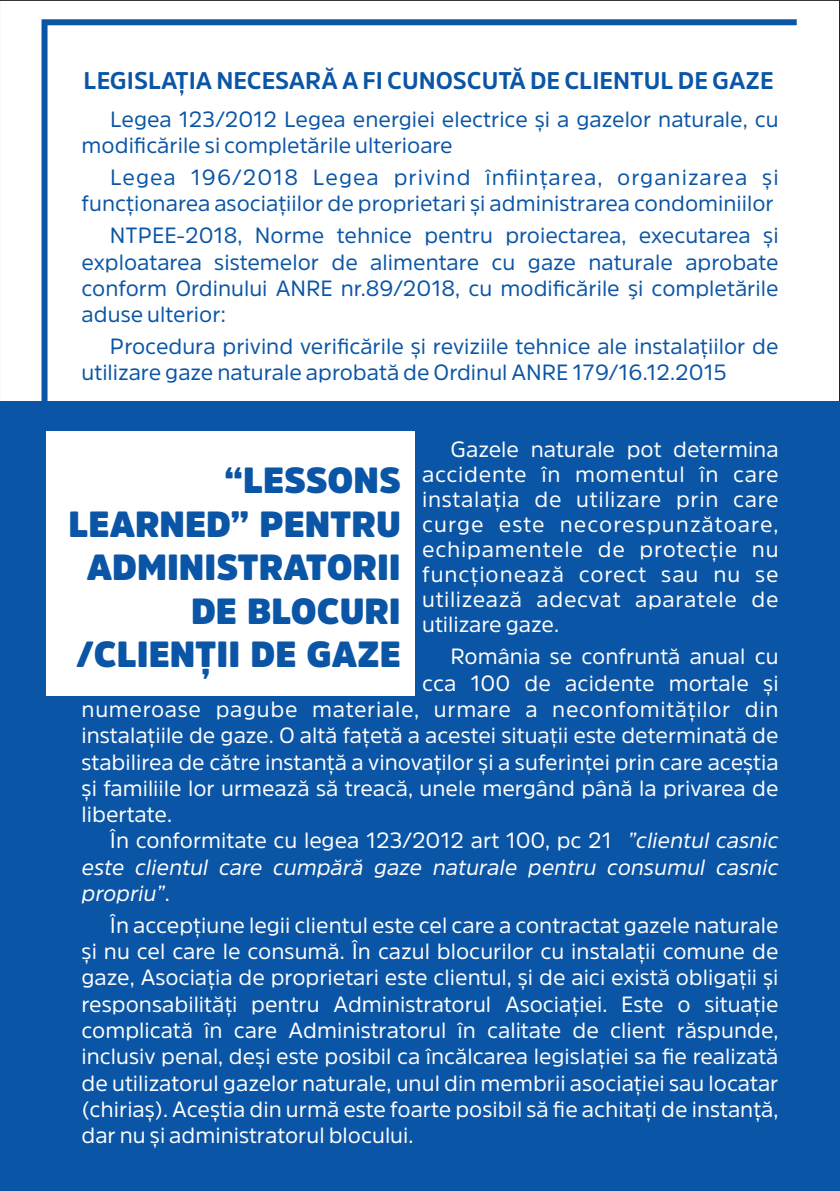
<style>
.page{position:relative;width:840px;height:1191px;background:#fff}
.page>*{position:absolute;margin:0;border:0;box-sizing:border-box;transform-origin:0 0}
.t1{font:900 36px/43.6px "Amsi Pro";color:#0b55a6;text-align:right}
.t2{font:700 24px "Amsi Pro";color:#0b55a6}
.t3{font:22px/26.2px "Amsi Pro";color:#fff;text-align:justify}
.t4{font:22px/26.2px "Amsi Pro";color:#0b55a6}
.t5{font:italic 22px "Amsi Pro";color:#fff}
.t6{font:22px "Amsi Pro";letter-spacing:.03em;color:#fff}
.s1{font-style:italic}
.s2{font-style:normal}
</style>
<div class="page">
<svg style="left:41px;top:19px;width:755px;height:382px"></svg>
<div style="left:0;top:401px;width:839px;height:790px;background:#0b55a6"></div>
<div style="left:46px;top:431px;width:369px;height:265px;background:#fff"></div>
<p class="t2" style="left:83px;top:69px;width:691px">LEGISLAŢIA NECESARĂ A FI CUNOSCUTĂ DE CLIENTUL DE GAZE</p>
<p class="t4" style="left:82px;top:106px;width:698px;text-indent:28px">Legea 123/2012 Legea energiei electrice și a gazelor naturale, cu modificările si completările ulterioare</p>
<p class="t4" style="left:82px;top:164px;width:698px;text-align:right">Legea 196/2018 Legea privind înființarea, organizarea și funcționarea asociațiilor de proprietari și administrarea condominiilor</p>
<p class="t4" style="left:81px;top:222px;width:698px;text-align:justify;text-indent:28px">NTPEE-2018, Norme tehnice pentru proiectarea, executarea și exploatarea sistemelor de alimentare cu gaze naturale aprobate conform Ordinului ANRE nr.89/2018, cu modificările şi completările aduse ulterior:</p>
<p class="t4" style="left:81px;top:333px;width:698px;text-indent:28px">Procedura privind verificările și reviziile tehnice ale instalațiilor de utilizare gaze naturale aprobată de Ordinul ANRE 179/16.12.2015</p>
<p class="t3" style="left:422px;top:436px;width:358px;line-height:25px;text-indent:28px">Gazele naturale pot determina accidente în momentul în care instalația de utilizare prin care curge este necorespunzătoare, echipamentele de protecție nu funcționează corect sau nu se utilizează adecvat aparatele de utilizare gaze.</p>
<p class="t3" style="left:450px;top:643px;width:329px">România se confruntă anual cu</p>
<p class="t3" style="left:422px;top:670px;width:358px">cca 100 de acidente mortale și</p>
<p class="t6" style="left:81px;top:698px;width:698px">numeroase pagube materiale, urmare a neconfomităților din</p>
<p class="t3" style="left:81px;top:722px;width:698px">instalațiile de gaze. O altă fațetă a acestei situații este determinată de</p>
<p class="t3" style="left:81px;top:748px;width:698px">stabilirea de către instanță a vinovaților și a suferinței prin care aceștia</p>
<p class="t3" style="left:81px;top:775px;width:698px">și familiile lor urmează să treacă, unele mergând până la privarea de</p>
<p class="t3" style="left:81px;top:801px;width:92px">libertate.</p>
<p class="t3" style="left:110px;top:827px;width:669px">În conformitate cu legea 123/2012 art 100, pc 21 <span class="s1">”clientul casnic</span></p>
<p class="t5" style="left:81px;top:855px;width:698px">este clientul care cumpără gaze naturale pentru consumul casnic</p>
<p class="t5" style="left:81px;top:882px;width:90px">propriu”<span class="s2">.</span></p>
<p class="t3" style="left:81px;top:912px;width:698px;text-indent:28px">În accepțiune legii clientul este cel care a contractat gazele naturale și nu cel care le consumă. În cazul blocurilor cu instalații comune de gaze, Asociația de proprietari este clientul, și de aici există obligații și responsabilități pentru Administratorul Asociației. Este o situație complicată în care Administratorul în calitate de client răspunde, inclusiv penal, deși este posibil ca încălcarea legislației sa fie realizată de utilizatorul gazelor naturale, unul din membrii asociației sau locatar (chiriaș). Aceștia din urmă este foarte posibil să fie achitați de instanță, dar nu și administratorul blocului.</p>
<h1 class="t1" style="left:68px;top:458px;width:334px">“LESSONS<br>LEARNED” PENTRU<br>ADMINISTRATORII<br>DE BLOCURI /CLIENȚII DE GAZE</h1>
</div>
